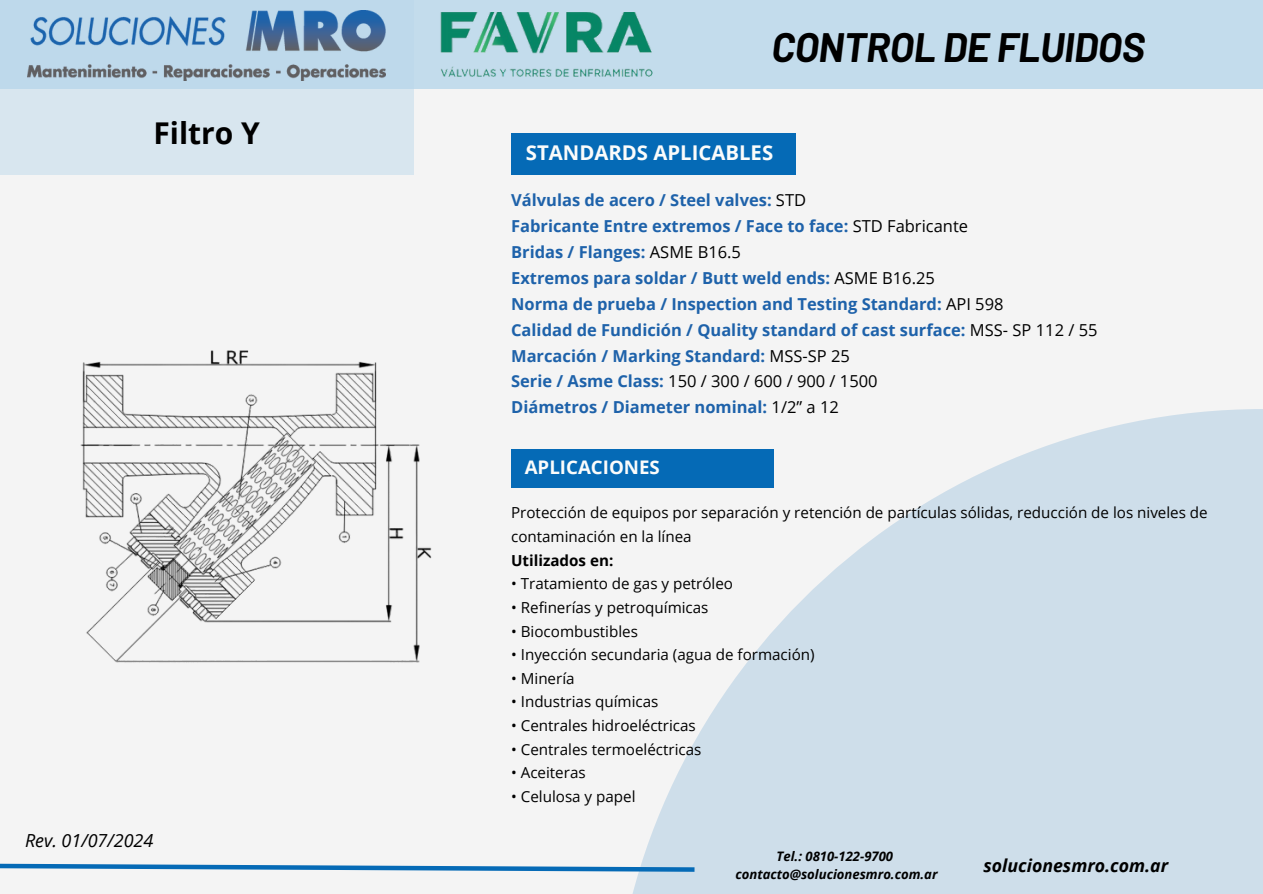
<style>
.page{position:relative;width:1263px;height:894px;background:#fff}
.page>*{position:absolute;margin:0;border:0;box-sizing:border-box;transform-origin:0 0}
.t1{font:italic 700 40.05px "Barlow";letter-spacing:-.01em;color:#000}
.t2{font:700 30px "Open Sans";color:#000}
.t3{font:700 20.4px "Open Sans";color:#fbfcfb}
.t4{font:700 18.75px "Open Sans";color:#fbfcfb}
.t5{font:italic 18px "Open Sans";color:#000}
.t6{font:italic 700 17.7px "Open Sans";color:#000}
.t7{font:700 16.5px/25.8px "Open Sans";color:#1e62aa}
.t8{font:15.15px/23.7px "Open Sans";color:#000}
.t9{font:italic 700 13.05px "Open Sans";color:#000}
.s1{font-weight:400;color:#000}
.s2{font-weight:700}
</style>
<div class="page">
<div style="left:0;top:0;width:1263px;height:893px;background:#f4f4f4"></div>
<div style="left:0;top:0;width:1263px;height:89px;background:#c3dcec"></div>
<div style="left:0;top:0;width:413px;height:175px;background:linear-gradient(to bottom,#b7d5ea,#dfe9f0)"></div>
<svg style="left:611px;top:409px;width:652px;height:484px;fill:#cedeea"></svg>
<svg style="left:0;top:860px;width:699px;height:13px"></svg>
<img style="left:28px;top:11px;width:358px;height:69px">
<div style="left:511px;top:133px;width:285px;height:41px;background:#056ab6"></div>
<div style="left:511px;top:449px;width:262px;height:38px;background:#056ab6"></div>
<img style="left:80px;top:350px;width:352px;height:313px">
<img style="left:440px;top:12px;width:213px;height:64px">
<p class="t2" style="left:153px;top:112px;width:108px">Filtro Y</p>
<h3 class="t5" style="left:25px;top:827px;width:130px">Rev. 01/07/2024</h3>
<h5 class="t1" style="left:771px;top:22px;width:375px">CONTROL DE FLUIDOS</h5>
<p class="t3" style="left:526px;top:138px;width:249px">STANDARDS APLICABLES</p>
<p class="t7" style="left:511px;top:187px;width:588px">Válvulas de acero / Steel valves: <span class="s1">STD<br></span>Fabricante Entre extremos / Face to face: <span class="s1">STD Fabricante<br></span>Bridas / Flanges: <span class="s1">ASME B16.5<br></span>Extremos para soldar / Butt weld ends: <span class="s1">ASME B16.25<br></span>Norma de prueba / Inspection and Testing Standard: <span class="s1">API 598<br></span>Calidad de Fundición / Quality standard of cast surface: <span class="s1">MSS- SP 112 / 55<br></span>Marcación / Marking Standard: <span class="s1">MSS-SP 25<br></span>Serie / Asme Class: <span class="s1">150 / 300 / 600 / 900 / 1500<br></span>Diámetros / Diameter nominal: <span class="s1">1/2” a 12</span></p>
<h4 class="t4" style="left:525px;top:454px;width:137px">APLICACIONES</h4>
<p class="t8" style="left:511px;top:500px;width:698px">Protección de equipos por separación y retención de partículas sólidas, reducción de los niveles de contaminación en la línea<br><span class="s2">Utilizados en:</span></p>
<p class="t8" style="left:511px;top:571px;width:223px">• Tratamiento de gas y petróleo</p>
<p class="t8" style="left:511px;top:595px;width:199px">• Refinerías y petroquímicas</p>
<p class="t8" style="left:511px;top:618px;width:128px">• Biocombustibles</p>
<p class="t8" style="left:511px;top:642px;width:305px">• Inyección secundaria (agua de formación)</p>
<p class="t8" style="left:511px;top:666px;width:65px">• Minería</p>
<p class="t8" style="left:511px;top:689px;width:149px">• Industrias químicas</p>
<p class="t8" style="left:511px;top:713px;width:186px">• Centrales hidroeléctricas</p>
<p class="t8" style="left:511px;top:736px;width:192px">• Centrales termoeléctricas</p>
<p class="t8" style="left:511px;top:760px;width:76px">• Aceiteras</p>
<p class="t8" style="left:511px;top:784px;width:126px">• Celulosa y papel</p>
<h1 class="t9" style="left:776px;top:846px;width:118px">Tel.: 0810-122-9700</h1>
<h3 class="t9" style="left:735px;top:864px;width:203px">contacto@solucionesmro.com.ar</h3>
<h5 class="t6" style="left:983px;top:852px;width:186px">solucionesmro.com.ar</h5>
</div>
